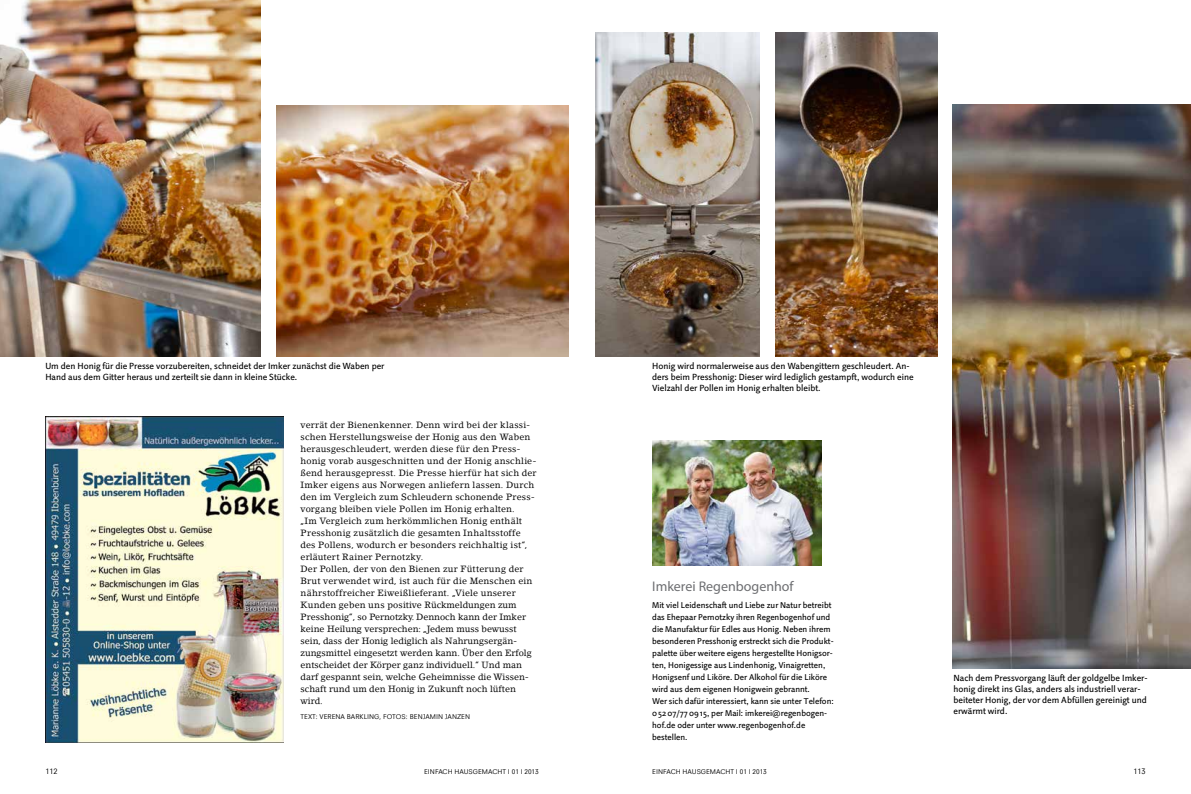
<style>
.page{position:relative;width:1191px;height:794px;background:#fff}
.page>*{position:absolute;margin:0;border:0;box-sizing:border-box;transform-origin:0 0}
.t1{font:14px "Myriad Pro";color:#6d6e71}
.t2{font:9px/12px "Lino Letter Std";letter-spacing:.01em;color:#000}
.t3{font:9px/11px "Projekt LT Pro";color:#000}
.t4{font:8.5px/12px "Projekt LT Pro";color:#000}
.t5{font:8px "Neuzeit Office";color:#000}
.t6{font:7px "Neuzeit Office";color:#000}
</style>
<div class="page">
<img style="left:0;top:0;width:261px;height:356px">
<img style="left:276px;top:105px;width:292px;height:251px">
<img style="left:952px;top:104px;width:239px;height:564px">
<img style="left:595px;top:32px;width:165px;height:324px">
<img style="left:775px;top:32px;width:162px;height:324px">
<img style="left:652px;top:440px;width:169px;height:125px">
<img style="left:45px;top:417px;width:238px;height:326px">
<p class="t3" style="left:45px;top:360px;width:340px">Um den Honig für die Presse vorzubereiten, schneidet der Imker zunächst die Waben per<br>Hand aus dem Gitter heraus und zerteilt sie dann in kleine Stücke.</p>
<p class="t2" style="left:300px;top:419px;width:237px">verrät der Bienenkenner. Denn wird bei der klassi&shy;schen Herstellungsweise der Honig aus den Waben herausgeschleudert, werden diese für den Press&shy;honig vorab ausgeschnitten und der Honig anschlie&shy;ßend herausgepresst. Die Presse hierfür hat sich der Imker eigens aus Norwegen anliefern lassen. Durch den im Vergleich zum Schleudern schonende Press&shy;vorgang bleiben viele Pollen im Honig erhalten.<br>„Im Vergleich zum herkömmlichen Honig enthält Presshonig zusätzlich die gesamten Inhaltsstoffe des Pollens, wodurch er besonders reichhaltig ist“, erläutert Rainer Pernotzky.<br>Der Pollen, der von den Bienen zur Fütterung der Brut verwendet wird, ist auch für die Menschen ein nährstoffreicher Eiweißlieferant. „Viele unserer Kunden geben uns positive Rückmeldungen zum Presshonig“, so Pernotzky. Dennoch kann der Imker keine Heilung versprechen: „Jedem muss bewusst sein, dass der Honig lediglich als Nahrungsergän&shy;zungsmittel eingesetzt werden kann. Über den Erfolg entscheidet der Körper ganz individuell.“ Und man darf gespannt sein, welche Geheimnisse die Wissen&shy;schaft rund um den Honig in Zukunft noch lüften wird.</p>
<p class="t6" style="left:300px;top:712px;width:171px">TEXT: VE RE NA BARKLING, FOTOS: BE NJAMIN JANZE N</p>
<p class="t3" style="left:652px;top:360px;width:263px">Honig wird normalerweise aus den Wabengittern geschleudert. An&shy;ders beim Presshonig: Dieser wird lediglich gestampft, wodurch eine<br>Vielzahl der Pollen im Honig erhalten bleibt.</p>
<h1 class="t1" style="left:652px;top:577px;width:143px">Imkerei Regenbogenhof</h1>
<p class="t4" style="left:652px;top:599px;width:183px">Mit viel Leidenschaft und Liebe zur Natur betreibt das Ehepaar Pernotzky ihren Regenbogenhof und die Manufaktur für Edles aus Honig. Neben ihrem besonderen Presshonig erstreckt sich die Produkt&shy;palette über weitere eigens hergestellte Honigsor&shy;ten, Honigessige aus Lindenhonig, Vinaigretten, Honigsenf und Liköre. Der Alkohol für die Liköre wird aus dem eigenen Honigwein gebrannt.<br>Wer sich dafür interessiert, kann sie unter Telefon:<br>05207/770915, per Mail: imkerei@regenbogen&shy;hof.de oder unter www.regenbogenhof.de bestellen.</p>
<p class="t3" style="left:953px;top:672px;width:196px">Nach dem Pressvorgang läuft der goldgelbe Imker&shy;honig direkt ins Glas, anders als industriell verar&shy;beiteter Honig, der vor dem Abfüllen gereinigt und erwärmt wird.</p>
<p class="t5" style="left:45px;top:767px;width:14px">112</p>
<p class="t6" style="left:424px;top:767px;width:116px">EINFACH HAUSGEMACHT I 01 I 2013</p>
<p class="t6" style="left:652px;top:767px;width:116px">EINFACH HAUSGEMACHT I 01 I 2013</p>
<p class="t5" style="left:1133px;top:767px;width:14px">113</p>
</div>
